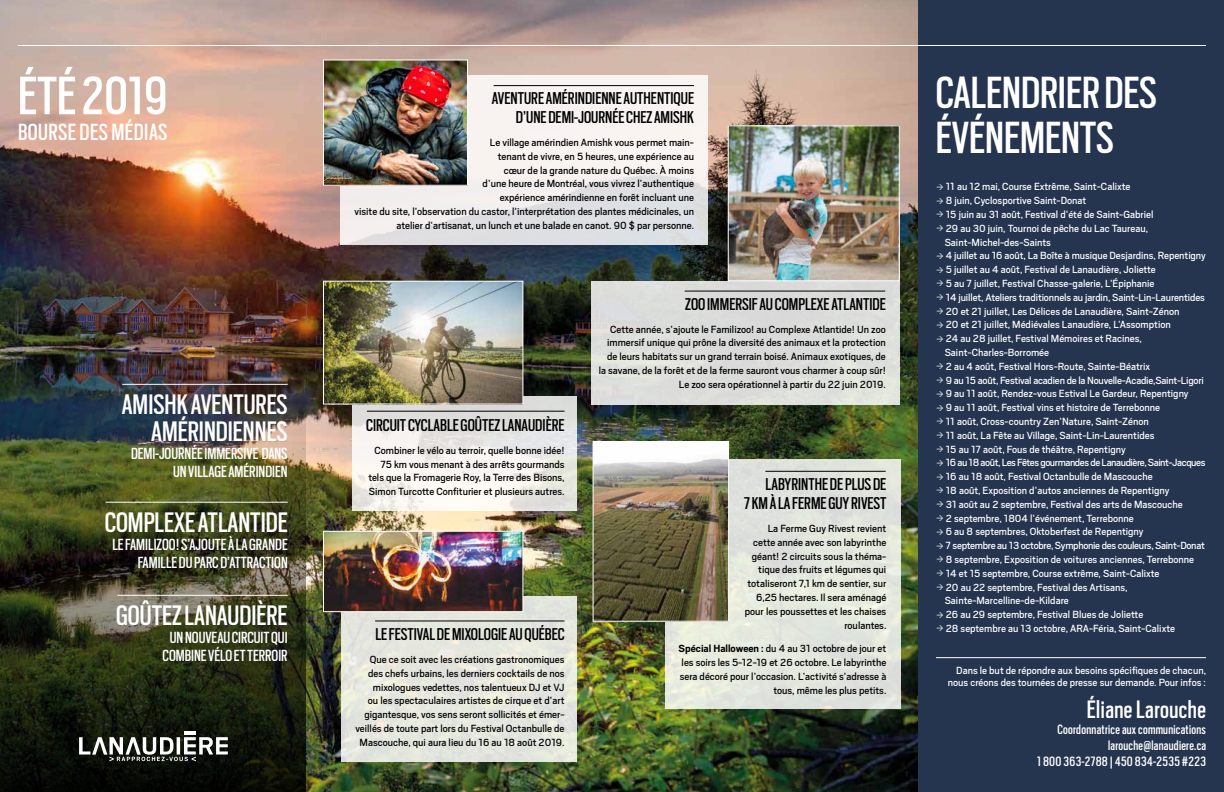
<style>
.page{position:relative;width:1224px;height:792px;background:#fff}
.page>*{position:absolute;margin:0;border:0;box-sizing:border-box;transform-origin:0 0}
.t1{font:60px "Scout Cond";color:#fff}
.t2{font:50px/45px "Scout Cond";color:#fff}
.t3{font:31.3px/26.9px "Scout Cond";color:#fff;text-align:right}
.t4{font:28px "Scout Cond";letter-spacing:.02em;color:#fff}
.t5{font:26px "Scout Cond";letter-spacing:.02em;color:#fff}
.t6{font:19px/19px "Scout Cond";color:#000;text-align:right}
.t7{font:17.9px/17.9px "Scout Cond";color:#fff;text-align:right}
.t8{font:15px/16px "Scout Cond";letter-spacing:.02em;color:#fff;text-align:right}
.t9{font:11.5px/13.8px "Scout";color:#fff}
.t10{font:11.5px/13.8px "Scout";color:#000;text-align:right}
.s1{font-weight:700}
</style>
<div class="page">
<img style="left:0;top:0;width:918px;height:792px">
<img style="left:0;top:373px;width:306px;height:419px">
<div style="left:918px;top:0;width:306px;height:792px;background:#25354f"></div>
<hr style="left:106px;top:502px;width:182px;height:1px;background:#fff">
<hr style="left:122px;top:384px;width:166px;height:1px;background:#fff">
<hr style="left:117px;top:595px;width:171px;height:1px;background:#fff">
<svg style="left:79px;top:732px;width:149px;height:29px"></svg>
<hr style="left:18px;top:45px;width:1188px;height:1px;background:#fff">
<svg style="left:341px;top:76px;width:367px;height:169px;fill:#f7f2f0"></svg>
<svg style="left:352px;top:396px;width:225px;height:115px"></svg>
<div style="left:341px;top:596px;width:236px;height:165px;background:#e5e7de"></div>
<div style="left:591px;top:281px;width:309px;height:124px;background:#dbdddb"></div>
<div style="left:665px;top:459px;width:235px;height:249px;background:#e2e6dd"></div>
<img style="left:325px;top:62px;width:141px;height:122px">
<div style="left:323px;top:60px;width:145px;height:126px;border:1px solid #fff"></div>
<img style="left:325px;top:283px;width:196px;height:120px">
<div style="left:323px;top:281px;width:200px;height:124px;border:1px solid #fff"></div>
<img style="left:325px;top:533px;width:196px;height:77px">
<div style="left:323px;top:531px;width:200px;height:81px;border:1px solid #fff"></div>
<img style="left:730px;top:127px;width:168px;height:152px">
<div style="left:728px;top:125px;width:172px;height:156px;border:1px solid #fff"></div>
<img style="left:595px;top:443px;width:132px;height:177px">
<div style="left:593px;top:441px;width:136px;height:181px;border:1px solid #fff"></div>
<hr style="left:494px;top:85px;width:200px;height:1px;background:#000">
<hr style="left:685px;top:291px;width:200px;height:1px;background:#000">
<hr style="left:765px;top:471px;width:121px;height:1px;background:#000">
<hr style="left:367px;top:411px;width:198px;height:1px;background:#000">
<hr style="left:375px;top:620px;width:190px;height:1px;background:#000">
<hr style="left:936px;top:657px;width:270px;height:1px;background:#fff">
<h1 class="t1" style="left:18px;top:64px;width:151px">ÉTÉ 2019</h1>
<h3 class="t5" style="left:18px;top:118px;width:151px">BOURSE DES MÉDIAS</h3>
<h3 class="t3" style="left:122px;top:391px;width:167px">AMISHK AVENTURES<br>AMÉRINDIENNES</h3>
<h3 class="t7" style="left:131px;top:444px;width:158px">DEMI-JOURNÉE IMMERSIVE DANS<br>UN VILLAGE AMÉRINDIEN</h3>
<h3 class="t3" style="left:105px;top:508px;width:184px">COMPLEXE ATLANTIDE</h3>
<h3 class="t7" style="left:112px;top:535px;width:177px">LE FAMILIZOO! S’AJOUTE À LA GRANDE<br>FAMILLE DU PARC D’ATTRACTION</h3>
<h3 class="t3" style="left:116px;top:602px;width:173px">GOÛTEZ LANAUDIÈRE</h3>
<h3 class="t7" style="left:163px;top:628px;width:127px;text-align:center">UN NOUVEAU CIRCUIT QUI<br>COMBINE VÉLO ET TERROIR</h3>
<h3 class="t6" style="left:492px;top:89px;width:204px">AVENTURE AMÉRINDIENNE AUTHENTIQUE<br>D’UNE DEMI-JOURNÉE CHEZ AMISHK</h3>
<p class="t10" style="left:355px;top:135px;width:341px">Le village amérindien Amishk vous permet main-<br>tenant de vivre, en 5 heures, une expérience au<br>cœur de la grande nature du Québec. À moins<br>d’une heure de Montréal, vous vivrez l’authentique<br>expérience amérindienne en forêt incluant une<br>visite du site, l’observation du castor, l’interprétation des plantes médicinales, un atelier d’artisanat, un lunch et une balade en canot. 90 $ par personne.</p>
<h3 class="t6" style="left:366px;top:416px;width:200px">CIRCUIT CYCLABLE GOÛTEZ LANAUDIÈRE</h3>
<p class="t10" style="left:368px;top:443px;width:198px">Combiner le vélo au terroir, quelle bonne idée!<br>75 km vous menant à des arrêts gourmands tels que la Fromagerie Roy, la Terre des Bisons, Simon Turcotte Confiturier et plusieurs autres.</p>
<h3 class="t6" style="left:375px;top:625px;width:191px">LE FESTIVAL DE MIXOLOGIE AU QUÉBEC</h3>
<p class="t10" style="left:355px;top:653px;width:211px">Que ce soit avec les créations gastronomiques des chefs urbains, les derniers cocktails de nos mixologues vedettes, nos talentueux DJ et VJ<br>ou les spectaculaires artistes de cirque et d’art gigantesque, vos sens seront sollicités et émer&shy;veillés de toute part lors du Festival Octanbulle de Mascouche, qui aura lieu du 16 au 18 août 2019.</p>
<h3 class="t6" style="left:685px;top:294px;width:202px">ZOO IMMERSIF AU COMPLEXE ATLANTIDE</h3>
<p class="t10" style="left:599px;top:322px;width:289px">Cette année, s’ajoute le Familizoo! au Complexe Atlantide! Un zoo immersif unique qui prône la diversité des animaux et la protection de leurs habitats sur un grand terrain boisé. Animaux exotiques, de la savane, de la forêt et de la ferme sauront vous charmer à coup sûr!<br>Le zoo sera opérationnel à partir du 22 juin 2019.</p>
<h3 class="t6" style="left:744px;top:475px;width:144px">LABYRINTHE DE PLUS DE<br>7 KM À LA FERME GUY RIVEST</h3>
<p class="t10" style="left:745px;top:522px;width:143px">La Ferme Guy Rivest revient cette année avec son labyrinthe géant! 2 circuits sous la théma&shy;tique des fruits et légumes qui totaliseront 7,1 km de sentier, sur<br>6,25 hectares. Il sera aménagé pour les poussettes et les chaises roulantes.</p>
<p class="t10" style="left:679px;top:642px;width:209px"><span class="s1">Spécial Halloween :</span> du 4 au 31 octobre de jour et les soirs les 5-12-19 et 26 octobre. Le labyrinthe sera décoré pour l’occasion. L’activité s’adresse à tous, même les plus petits.</p>
<h2 class="t2" style="left:936px;top:69px;width:222px">CALENDRIER DES<br>ÉVÉNEMENTS</h2>
<p class="t9" style="left:945px;top:180px;width:263px">11 au 12 mai, Course Extrême, Saint-Calixte<br>8 juin, Cyclosportive Saint-Donat<br>15 juin au 31 août, Festival d’été de Saint-Gabriel<br>29 au 30 juin, Tournoi de pêche du Lac Taureau, Saint-Michel-des-Saints<br>4 juillet au 16 août, La Boîte à musique Desjardins, Repentigny 5 juillet au 4 août, Festival de Lanaudière, Joliette<br>5 au 7 juillet, Festival Chasse-galerie, L’Épiphanie<br>14 juillet, Ateliers traditionnels au jardin, Saint-Lin-Laurentides 20 et 21 juillet, Les Délices de Lanaudière, Saint-Zénon<br>20 et 21 juillet, Médiévales Lanaudière, L’Assomption<br>24 au 28 juillet, Festival Mémoires et Racines, Saint-Charles-Borromée<br>2 au 4 août, Festival Hors-Route, Sainte-Béatrix<br>9 au 15 août, Festival acadien de la Nouvelle-Acadie,Saint-Ligori 9 au 11 août, Rendez-vous Estival Le Gardeur, Repentigny<br>9 au 11 août, Festival vins et histoire de Terrebonne<br>11 août, Cross-country Zen’Nature, Saint-Zénon<br>11 août, La Fête au Village, Saint-Lin-Laurentides<br>15 au 17 août, Fous de théâtre, Repentigny<br>16 au 18 août, Les Fêtes gourmandes de Lanaudière, Saint-Jacques 16 au 18 août, Festival Octanbulle de Mascouche<br>18 août, Exposition d’autos anciennes de Repentigny<br>31 août au 2 septembre, Festival des arts de Mascouche<br>2 septembre, 1804 l’événement, Terrebonne<br>6 au 8 septembres, Oktoberfest de Repentigny<br>7 septembre au 13 octobre, Symphonie des couleurs, Saint-Donat 8 septembre, Exposition de voitures anciennes, Terrebonne 14 et 15 septembre, Course extrême, Saint-Calixte<br>20 au 22 septembre, Festival des Artisans, Sainte-Marcelline-de-Kildare<br>26 au 29 septembre, Festival Blues de Joliette<br>28 septembre au 13 octobre, ARA-Féria, Saint-Calixte</p>
<p class="t9" style="left:948px;top:664px;width:260px;line-height:12px;text-align:right">Dans le but de répondre aux besoins spécifiques de chacun, nous créons des tournées de presse sur demande. Pour infos :</p>
<h3 class="t4" style="left:1087px;top:694px;width:121px">Éliane Larouche</h3>
<h3 class="t8" style="left:1037px;top:721px;width:170px">Coordonnatrice aux communications larouche@lanaudiere.ca<br>1 800 363-2788 | 450 834-2535 #223</h3>
</div>
